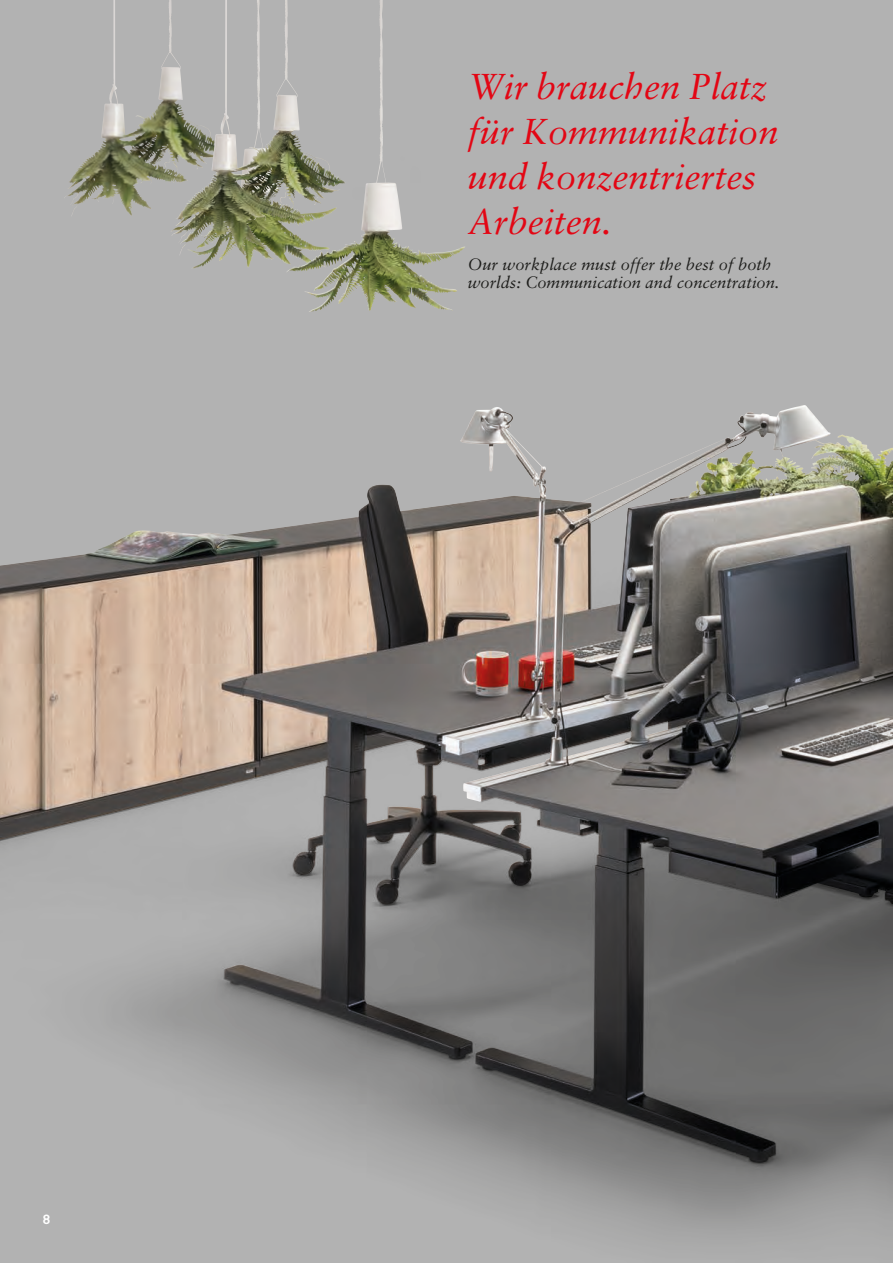
<style>
.page{position:relative;width:893px;height:1263px;background:#fff}
.page>*{position:absolute;margin:0;border:0;box-sizing:border-box;transform-origin:0 0}
.t1{font:italic 36px/45px "Sabon LT Std";color:#e30614}
.t2{font:italic 16.5px/18px "Sabon LT Std";color:#1d1d1b}
.t3{font:700 14.25px "Corporate S";color:#fff}
</style>
<div class="page">
<img style="left:0;top:0;width:893px;height:1263px">
<img style="left:217px;top:0;width:41px;height:213px">
<img style="left:0;top:405px;width:803px;height:434px">
<img style="left:343px;top:0;width:38px;height:248px">
<p class="t3" style="left:43px;top:1209px;width:10px">8</p>
<h1 class="t1" style="left:468px;top:64px;width:312px">Wir brauchen Platz für Kommunikation und konzentriertes<br>Arbeiten.</h1>
<p class="t2" style="left:468px;top:255px;width:313px">Our workplace must offer the best of both worlds: Communication and concentration.</p>
</div>
